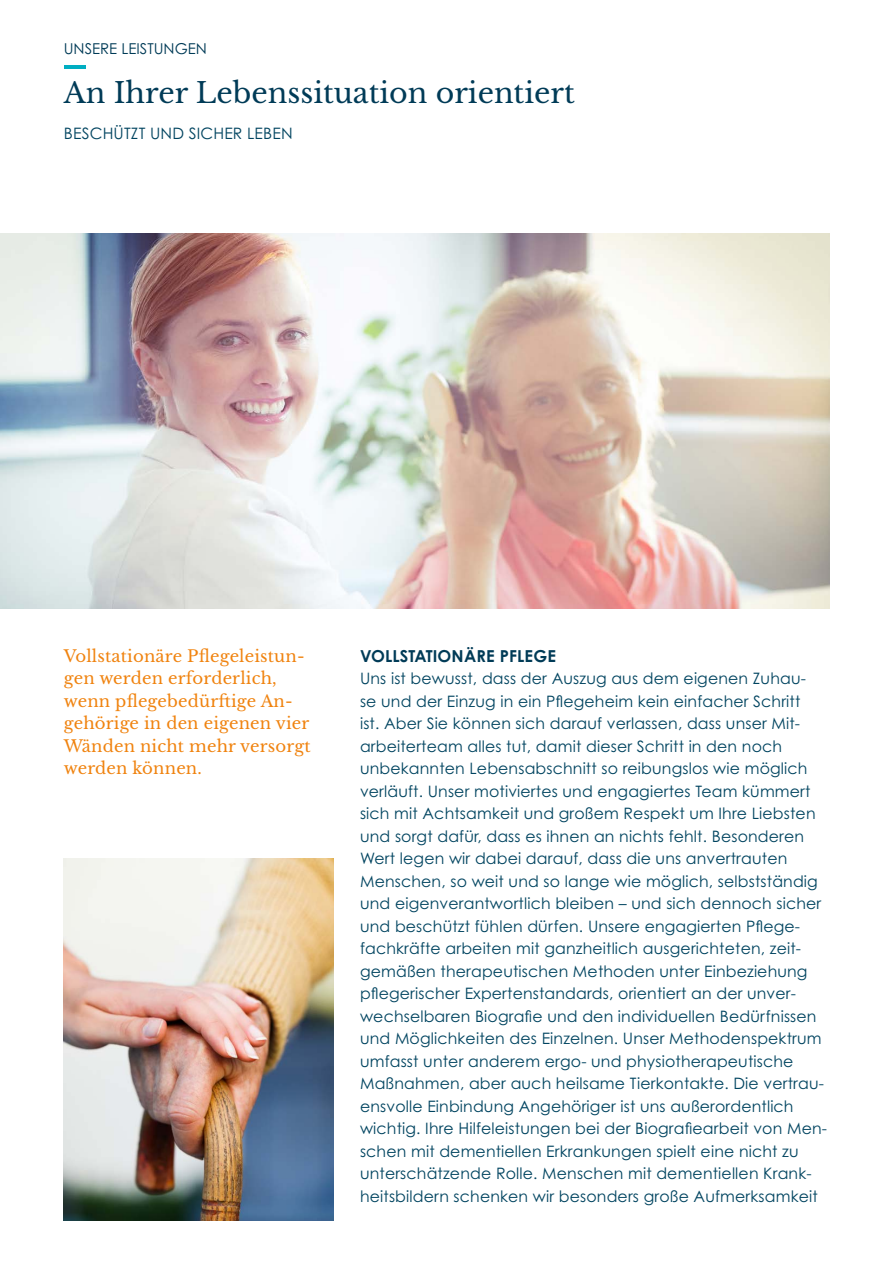
<style>
.page{position:relative;width:893px;height:1263px;background:#fff}
.page>*{position:absolute;margin:0;border:0;box-sizing:border-box;transform-origin:0 0}
.t1{font:28.5px "Libre Baskerville";color:#003b57}
.t2{font:16.5px/22.5px "Libre Baskerville";letter-spacing:.01em;color:#f0830f}
.t3{font:700 16.5px "Century Gothic Pro";letter-spacing:.01em;color:#003b57}
.t4{font:15.75px/22.5px "Century Gothic Pro";letter-spacing:.01em;color:#004460}
.t5{font:15px "Century Gothic Pro";color:#003b57}
</style>
<div class="page">
<hr style="left:64px;top:65px;width:21px;height:4px;background:#00aec2">
<img style="left:0;top:234px;width:829px;height:374px">
<img style="left:64px;top:859px;width:269px;height:361px">
<p class="t5" style="left:64px;top:39px;width:145px">UNSERE LEISTUNGEN</p>
<h1 class="t1" style="left:64px;top:75px;width:512px">An Ihrer Lebenssituation orientiert</h1>
<p class="t4" style="left:64px;top:122px;width:230px">BESCHÜTZT UND SICHER LEBEN</p>
<p class="t2" style="left:64px;top:644px;width:248px">Vollstationäre Pflegeleistun&shy;gen werden erforderlich, wenn pflegebedürftige An&shy;gehörige in den eigenen vier<br>Wänden nicht mehr versorgt werden können.</p>
<p class="t3" style="left:360px;top:645px;width:197px">VOLLSTATIONÄRE PFLEGE</p>
<p class="t4" style="left:360px;top:667px;width:468px">Uns ist bewusst, dass der Auszug aus dem eigenen Zuhau-<br>se und der Einzug in ein Pflegeheim kein einfacher Schritt<br>ist. Aber Sie können sich darauf verlassen, dass unser Mit&shy;arbeiterteam alles tut, damit dieser Schritt in den noch unbekannten Lebensabschnitt so reibungslos wie möglich verläuft. Unser motiviertes und engagiertes Team kümmert sich mit Achtsamkeit und großem Respekt um Ihre Liebsten und sorgt dafür, dass es ihnen an nichts fehlt. Besonderen Wert legen wir dabei darauf, dass die uns anvertrauten Menschen, so weit und so lange wie möglich, selbstständig und eigenverantwortlich bleiben – und sich dennoch sicher und beschützt fühlen dürfen. Unsere engagierten Pflege&shy;fachkräfte arbeiten mit ganzheitlich ausgerichteten, zeit&shy;gemäßen therapeutischen Methoden unter Einbeziehung pflegerischer Expertenstandards, orientiert an der unver&shy;wechselbaren Biografie und den individuellen Bedürfnissen und Möglichkeiten des Einzelnen. Unser Methodenspektrum umfasst unter anderem ergo- und physiotherapeutische Maßnahmen, aber auch heilsame Tierkontakte. Die vertrau&shy;ensvolle Einbindung Angehöriger ist uns außerordentlich wichtig. Ihre Hilfeleistungen bei der Biografiearbeit von Men&shy;schen mit dementiellen Erkrankungen spielt eine nicht zu unterschätzende Rolle. Menschen mit dementiellen Krank&shy;heitsbildern schenken wir besonders große Aufmerksamkeit</p>
</div>
